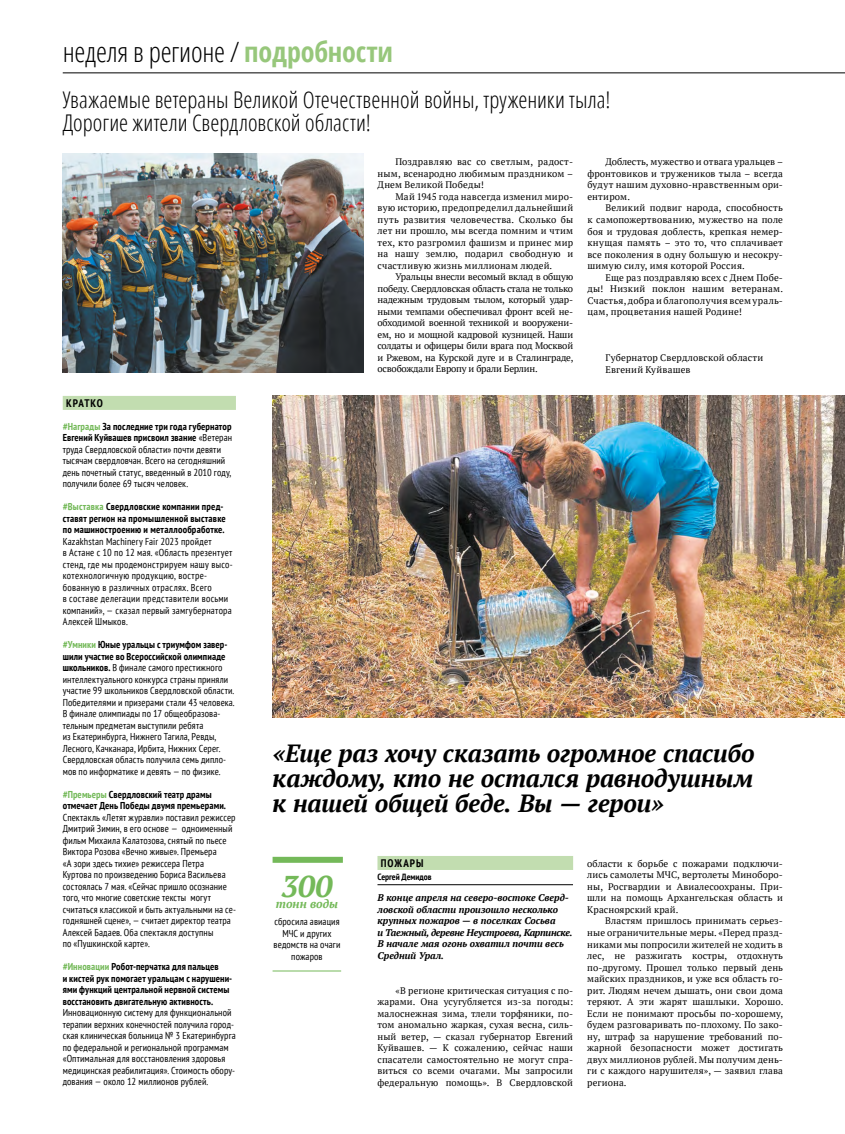
<style>
.page{position:relative;width:845px;height:1134px;background:#fff}
.page>*{position:absolute;margin:0;border:0;box-sizing:border-box;transform-origin:0 0}
.t1{font:italic 700 30px "PT Serif";color:#74b959}
.t2{font:300 condensed 28px "Open Sans";letter-spacing:-.01em;color:#000}
.t3{font:italic 700 24.8px/24.8px "PT Serif";letter-spacing:-.01em;color:#000;text-align:justify}
.t4{font:300 condensed 23px/23px "Open Sans";color:#000}
.t5{font:italic 700 12px "PT Serif";color:#74b959}
.t6{font:700 condensed 11px "PT Sans";letter-spacing:.08em;color:#000}
.t7{font:condensed 10px/11.5px "PT Sans";letter-spacing:.01em;color:#000}
.t8{font:700 condensed 10px/11.5px "PT Sans";letter-spacing:.015em;color:#000}
.t9{font:italic 700 9.7px/11.5px "PT Serif";color:#000}
.t10{font:9.5px/11.5px "PT Serif";letter-spacing:.01em;color:#000;text-align:justify}
.t11{font:700 condensed 9px "PT Sans";color:#000}
.s1{font-weight:700;color:#97c77b}
.s2{font-weight:700;color:#74b959}
.s3{font-weight:700}
.s4{color:#74b959}
</style>
<div class="page">
<hr style="left:63px;top:72px;width:782px;height:1px;background:#000">
<div style="left:377px;top:856px;width:196px;height:14px;background:#c2ddb0"></div>
<hr style="left:377px;top:884px;width:196px;height:1px;background:#000">
<div style="left:272px;top:857px;width:71px;height:6px;background:#74b959"></div>
<hr style="left:272px;top:971px;width:69px;height:1px;background:#74b959">
<img style="left:273px;top:395px;width:572px;height:322px">
<div style="left:63px;top:396px;width:173px;height:14px;background:#c2ddb0"></div>
<img style="left:63px;top:154px;width:300px;height:218px">
<h2 class="t2" style="left:63px;top:33px;width:332px">неделя в регионе / <span class="s1">подробности</span></h2>
<h3 class="t4" style="left:63px;top:87px;width:549px">Уважаемые ветераны Великой Отечественной войны, труженики тыла!<br>Дорогие жители Свердловской области!</h3>
<p class="t6" style="left:66px;top:396px;width:38px">КРАТКО</p>
<p class="t7" style="left:63px;top:420px;width:171px"><span class="s2">#Награды</span> <span class="s3">За последние три года губернатор Евгений Куйвашев присвоил звание</span> «Ветеран труда Свердловской области» почти девяти тысячам свердловчан. Всего на сегодняшний день почетный статус, введенный в 2010 году, получили более 69 тысяч человек.</p>
<p class="t8" style="left:63px;top:501px;width:165px"><span class="s4">#Выставка</span> Свердловские компании пред&shy;ставят регион на промышленной выставке по машиностроению и металлообработке.</p>
<p class="t7" style="left:63px;top:535px;width:172px">Kazakhstan Machinery Fair 2023 пройдет<br>в Астане с 10 по 12 мая. «Область презентует стенд, где мы продемонстрируем нашу высо&shy;котехнологичную продукцию, востре&shy;бованную в различных отраслях. Всего<br>в составе делегации представители восьми компаний», — сказал первый замгубернатора Алексей Шмыков.</p>
<p class="t7" style="left:63px;top:639px;width:173px"><span class="s2">#Умники</span> <span class="s3">Юные уральцы с триумфом завер&shy;шили участие во Всероссийской олимпиаде школьников.</span> В финале самого престижного интеллектуального конкурса страны приняли участие 99 школьников Свердловской области.<br>Победителями и призерами стали 43 человека.<br>В финале олимпиады по 17 общеобразова&shy;тельным предметам выступили ребята<br>из Екатеринбурга, Нижнего Тагила, Ревды, Лесного, Качканара, Ирбита, Нижних Серег.<br>Свердловская область получила семь дипло&shy;мов по информатике и девять — по физике.</p>
<p class="t8" style="left:63px;top:788px;width:165px"><span class="s4">#Премьеры</span> Свердловский театр драмы отмечает День Победы двумя премьерами.</p>
<p class="t7" style="left:63px;top:811px;width:175px">Спектакль «Летят журавли» поставил режиссер Дмитрий Зимин, в его основе — одноименный фильм Михаила Калатозова, снятый по пьесе Виктора Розова «Вечно живые». Премьера<br>«А зори здесь тихие» режиссера Петра<br>Куртова по произведению Бориса Васильева состоялась 7 мая. «Сейчас пришло осознание того, что многие советские тексты могут считаться классикой и быть актуальными на се&shy;годняшней сцене», — считает директор театра Алексей Бадаев. Оба спектакля доступны<br>по «Пушкинской карте».</p>
<p class="t8" style="left:63px;top:961px;width:171px"><span class="s4">#Инновации</span> Робот-перчатка для пальцев<br>и кистей рук помогает уральцам с нарушени&shy;ями функций центральной нервной системы восстановить двигательную активность.</p>
<p class="t7" style="left:63px;top:1007px;width:175px">Инновационную систему для функциональной терапии верхних конечностей получила город&shy;ская клиническая больница № 3 Екатеринбурга по федеральной и региональной программам «Оптимальная для восстановления здоровья медицинская реабилитация». Стоимость обору&shy;дования — около 12 миллионов рублей.</p>
<p class="t10" style="left:377px;top:156px;width:197px;text-indent:18px">Поздравляю вас со светлым, радост&shy;ным, всенародно любимым праздником – Днем Великой Победы!</p>
<p class="t10" style="left:377px;top:191px;width:197px;text-indent:18px">Май 1945 года навсегда изменил миро&shy;вую историю, предопределил дальнейший путь развития человечества. Сколько бы лет ни прошло, мы всегда помним и чтим тех, кто разгромил фашизм и принес мир на нашу землю, подарил свободную и счастливую жизнь миллионам людей.</p>
<p class="t10" style="left:377px;top:271px;width:197px;text-indent:18px">Уральцы внесли весомый вклад в общую победу. Свердловская область стала не только надежным трудовым тылом, который удар&shy;ными темпами обеспечивал фронт всей не&shy;обходимой военной техникой и вооружени&shy;ем, но и мощной кадровой кузницей. Наши солдаты и офицеры били врага под Москвой и Ржевом, на Курской дуге и в Сталинграде, освобождали Европу и брали Берлин.</p>
<p class="t10" style="left:587px;top:156px;width:197px;text-indent:18px">Доблесть, мужество и отвага уральцев – фронтовиков и тружеников тыла – всегда будут нашим духовно-нравственным ори&shy;ентиром.</p>
<p class="t10" style="left:587px;top:202px;width:197px;text-indent:18px">Великий подвиг народа, способность к самопожертвованию, мужество на поле боя и трудовая доблесть, крепкая немер&shy;кнущая память – это то, что сплачивает все поколения в одну большую и несокру&shy;шимую силу, имя которой Россия.</p>
<p class="t10" style="left:587px;top:271px;width:197px;text-indent:18px">Еще раз поздравляю всех с Днем Побе&shy;ды! Низкий поклон нашим ветеранам.<br>Счастья, добра и благополучия всем ураль&shy;цам, процветания нашей Родине!</p>
<p class="t10" style="left:605px;top:352px;width:159px">Губернатор Свердловской области<br>Евгений Куйвашев</p>
<h3 class="t3" style="left:273px;top:741px;width:483px">«Еще раз хочу сказать огромное спасибо каждому, кто не остался равнодушным к нашей общей беде. Вы — герои»</h3>
<h1 class="t1" style="left:281px;top:866px;width:53px">300</h1>
<p class="t5" style="left:276px;top:896px;width:64px">тонн воды</p>
<p class="t7" style="left:273px;top:916px;width:68px;text-align:center">сбросила авиация<br>МЧС и других ведомств на очаги пожаров</p>
<p class="t6" style="left:381px;top:856px;width:44px">ПОЖАРЫ</p>
<p class="t11" style="left:377px;top:871px;width:56px">Сергей Демидов</p>
<p class="t9" style="left:377px;top:892px;width:197px">В конце апреля на северо-востоке Сверд&shy;ловской области произошло несколько крупных пожаров — в поселках Сосьва<br>и Таежный, деревне Неустроева, Карпинске.<br>В начале мая огонь охватил почти весь Средний Урал.</p>
<p class="t10" style="left:377px;top:984px;width:197px;text-indent:18px">«В регионе критическая ситуация с по&shy;жарами. Она усугубляется из-за погоды: малоснежная зима, тлели торфяники, по&shy;том аномально жаркая, сухая весна, силь&shy;ный ветер, — сказал губернатор Евгений Куйвашев. — К сожалению, сейчас наши спасатели самостоятельно не могут спра&shy;виться со всеми очагами. Мы запросили федеральную помощь». В Свердловской</p>
<p class="t10" style="left:587px;top:858px;width:197px">области к борьбе с пожарами подключи&shy;лись самолеты МЧС, вертолеты Миноборо&shy;ны, Росгвардии и Авиалесоохраны. При&shy;шли на помощь Архангельская область и Красноярский край.</p>
<p class="t10" style="left:587px;top:915px;width:197px;text-indent:18px">Властям пришлось принимать серьез&shy;ные ограничительные меры. «Перед празд&shy;никами мы попросили жителей не ходить в лес, не разжигать костры, отдохнуть по-другому. Прошел только первый день майских праздников, и уже вся область го&shy;рит. Людям нечем дышать, они свои дома теряют. А эти жарят шашлыки. Хорошо.<br>Если не понимают просьбы по-хорошему, будем разговаривать по-плохому. По зако&shy;ну, штраф за нарушение требований по&shy;жарной безопасности может достигать двух миллионов рублей. Мы получим день&shy;ги с каждого нарушителя», — заявил глава региона.</p>
</div>
